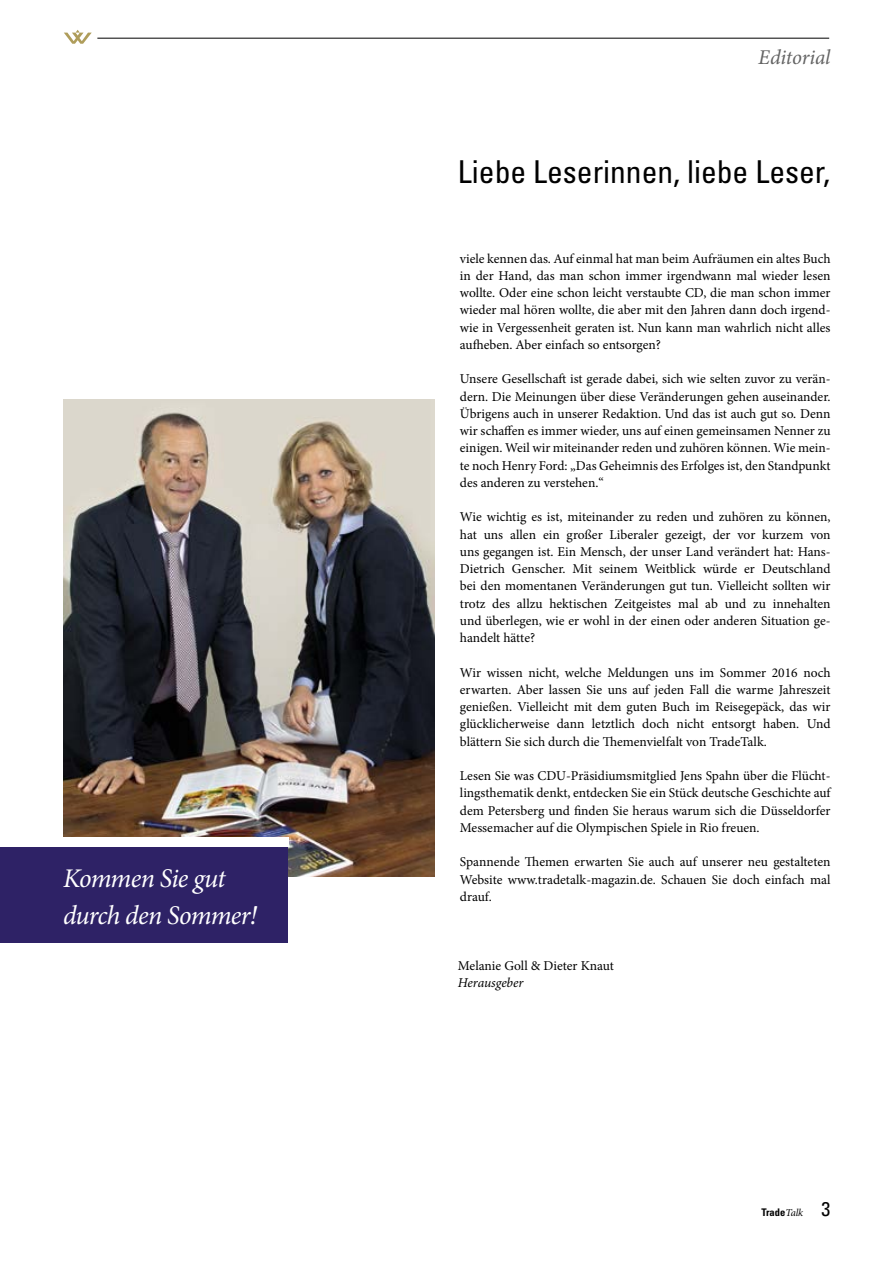
<style>
.page{position:relative;width:893px;height:1263px;background:#fff}
.page>*{position:absolute;margin:0;border:0;box-sizing:border-box;transform-origin:0 0}
.t1{font:condensed 31.5px "Univers";color:#000}
.t2{font:italic 27px/37.3px "Minion Pro";letter-spacing:-.03em;color:#fff}
.t3{font:italic 21px "Minion Pro";letter-spacing:-.01em;color:#636363}
.t4{font:13.5px/17.2px "Minion Pro";color:#000;text-align:justify}
.t5{font:italic 13.5px "Minion Pro";letter-spacing:-.005em;color:#000}
.t6{font:700 condensed 10.5px "Univers";color:#000}
.s1{font-family:"Minion Pro";font-weight:400;font-style:italic;font-stretch:normal}
.s2{font-weight:400;font-size:19.95px}
</style>
<div class="page">
<img style="left:64px;top:400px;width:370px;height:476px">
<hr style="left:97px;top:38px;width:732px;height:1px;background:#000">
<svg style="left:64px;top:30px;width:28px;height:14px"></svg>
<div style="left:0;top:846px;width:288px;height:97px;background:#2e2266"></div>
<div style="left:0;top:836px;width:288px;height:10px;background:#fff"></div>
<h2 class="t2" style="left:63px;top:859px;width:195px">Kommen Sie gut durch den Sommer!</h2>
<h3 class="t3" style="left:758px;top:43px;width:74px">Editorial</h3>
<h1 class="t1" style="left:458px;top:152px;width:374px">Liebe Leserinnen, liebe Leser,</h1>
<p class="t4" style="left:460px;top:250px;width:372px">viele kennen das. Auf einmal hat man beim Aufräumen ein altes Buch in der Hand, das man schon immer irgendwann mal wieder lesen wollte. Oder eine schon leicht verstaubte CD, die man schon immer wieder mal hören wollte, die aber mit den Jahren dann doch irgend&shy;wie in Vergessenheit geraten ist. Nun kann man wahrlich nicht alles aufheben. Aber einfach so entsorgen?</p>
<p class="t4" style="left:460px;top:370px;width:372px">Unsere Gesellschaft ist gerade dabei, sich wie selten zuvor zu verän&shy;dern. Die Meinungen über diese Veränderungen gehen auseinander.<br>Übrigens auch in unserer Redaktion. Und das ist auch gut so. Denn wir schaffen es immer wieder, uns auf einen gemeinsamen Nenner zu einigen. Weil wir miteinander reden und zuhören können. Wie mein&shy;te noch Henry Ford: „Das Geheimnis des Erfolges ist, den Standpunkt des anderen zu verstehen.“</p>
<p class="t4" style="left:460px;top:508px;width:372px">Wie wichtig es ist, miteinander zu reden und zuhören zu können, hat uns allen ein großer Liberaler gezeigt, der vor kurzem von uns gegangen ist. Ein Mensch, der unser Land verändert hat: Hans-Dietrich Genscher. Mit seinem Weitblick würde er Deutschland bei den momentanen Veränderungen gut tun. Vielleicht sollten wir trotz des allzu hektischen Zeitgeistes mal ab und zu innehalten und überlegen, wie er wohl in der einen oder anderen Situation ge&shy;handelt hätte?</p>
<p class="t4" style="left:460px;top:664px;width:372px">Wir wissen nicht, welche Meldungen uns im Sommer 2016 noch erwarten. Aber lassen Sie uns auf jeden Fall die warme Jahreszeit genießen. Vielleicht mit dem guten Buch im Reisegepäck, das wir glücklicherweise dann letztlich doch nicht entsorgt haben. Und blättern Sie sich durch die Themenvielfalt von TradeTalk.</p>
<p class="t4" style="left:460px;top:767px;width:372px">Lesen Sie was CDU-Präsidiumsmitglied Jens Spahn über die Flücht&shy;lingsthematik denkt, entdecken Sie ein Stück deutsche Geschichte auf dem Petersberg und finden Sie heraus warum sich die Düsseldorfer Messemacher auf die Olympischen Spiele in Rio freuen.</p>
<p class="t4" style="left:460px;top:853px;width:372px">Spannende Themen erwarten Sie auch auf unserer neu gestalteten Website www.tradetalk-magazin.de. Schauen Sie doch einfach mal drauf.</p>
<p class="t4" style="left:458px;top:957px;width:157px">Melanie Goll &amp; Dieter Knaut</p>
<p class="t5" style="left:458px;top:974px;width:67px">Herausgeber</p>
<p class="t6" style="left:762px;top:1206px;width:70px">Trade<span class="s1">Talk</span> <span class="s2">3</span></p>
</div>
